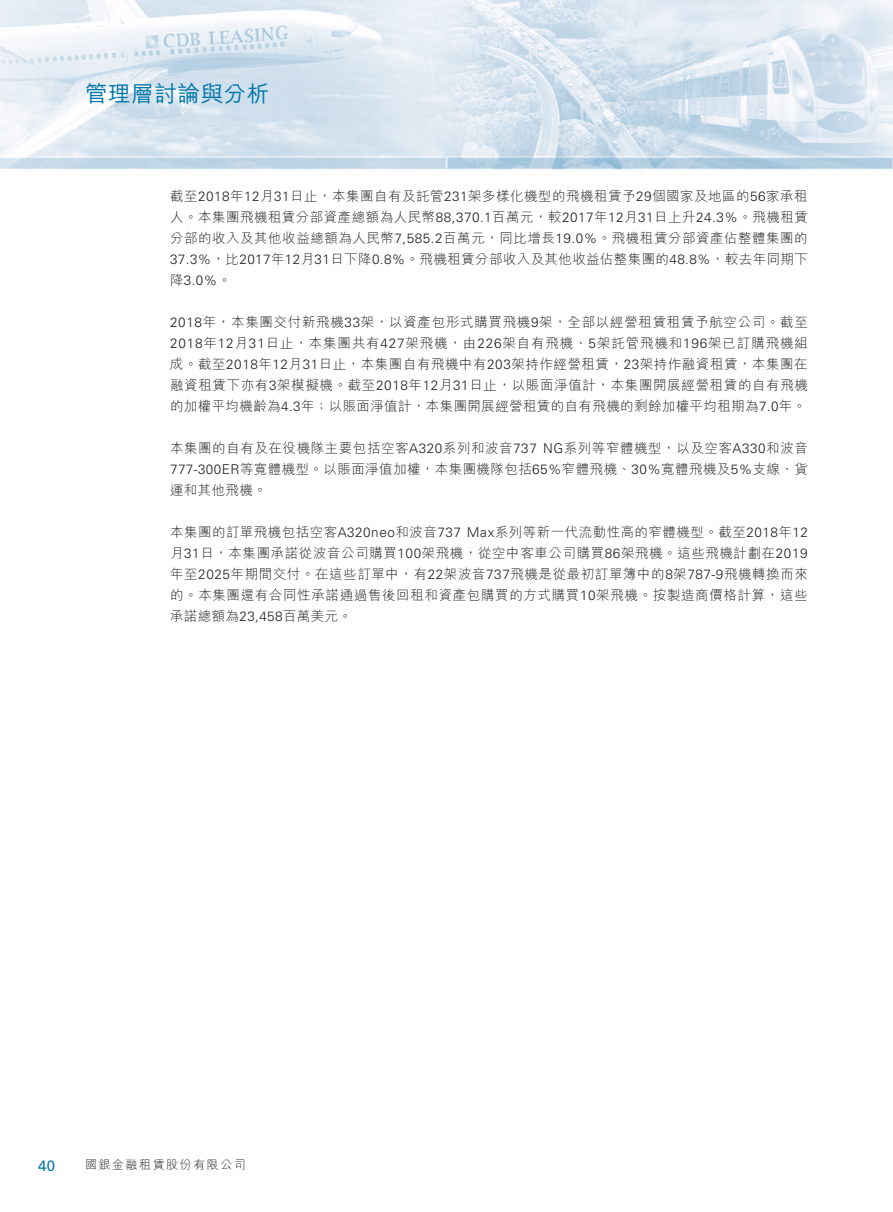
<style>
.page{position:relative;width:893px;height:1212px;background:#fff}
.page>*{position:absolute;margin:0;border:0;box-sizing:border-box;transform-origin:0 0}
.t1{font:500 22.5px "M Hei HK";letter-spacing:.03em;color:#0076a9}
.t2{font:15px "Univers LT Std";color:#0076a9}
.t3{font:300 13.5px/21px "M Hei HK";letter-spacing:.03em;color:#231f20;text-align:justify}
.t4{font:300 13.5px "Univers LT Std";color:#231f20}
.t5{font:300 12px "M Hei HK";letter-spacing:.13em;color:#231f20}
.s1{font-family:"Univers LT Std"}
.s2{font-family:"M Hei HK"}
</style>
<div class="page">
<img style="left:0;top:0;width:893px;height:170px">
<h1 class="t1" style="left:85px;top:78px;width:186px">管理層討論與分析</h1>
<p class="t3" style="left:170px;top:185px;width:639px">截至<span class="s1">2018</span>年<span class="s1">12</span>月<span class="s1">31</span>日止，本集團自有及託管<span class="s1">231</span>架多樣化機型的飛機租賃予<span class="s1">29</span>個國家及地區的<span class="s1">56</span>家承租人。本集團飛機租賃分部資產總額為人民幣<span class="s1">88,370.1</span>百萬元，較<span class="s1">2017</span>年<span class="s1">12</span>月<span class="s1">31</span>日上升<span class="s1">24.3%</span>。飛機租賃分部的收入及其他收益總額為人民幣<span class="s1">7,585.2</span>百萬元，同比增長<span class="s1">19.0%</span>。飛機租賃分部資產佔整體集團的<span class="s1">37.3%</span>，比<span class="s1">2017</span>年<span class="s1">12</span>月<span class="s1">31</span>日下降<span class="s1">0.8%</span>。飛機租賃分部收入及其他收益佔整集團的<span class="s1">48.8%</span>，較去年同期下</p>
<p class="t4" style="left:170px;top:272px;width:63px"><span class="s2">降</span>3.0%<span class="s2">。</span></p>
<p class="t3" style="left:170px;top:311px;width:639px"><span class="s1">2018</span>年，本集團交付新飛機<span class="s1">33</span>架，以資產包形式購買飛機<span class="s1">9</span>架，全部以經營租賃租賃予航空公司。截至<span class="s1">2018</span>年<span class="s1">12</span>月<span class="s1">31</span>日止，本集團共有<span class="s1">427</span>架飛機，由<span class="s1">226</span>架自有飛機、<span class="s1">5</span>架託管飛機和<span class="s1">196</span>架已訂購飛機組成。截至<span class="s1">2018</span>年<span class="s1">12</span>月<span class="s1">31</span>日止，本集團自有飛機中有<span class="s1">203</span>架持作經營租賃，<span class="s1">23</span>架持作融資租賃，本集團在融資租賃下亦有<span class="s1">3</span>架模擬機。截至<span class="s1">2018</span>年<span class="s1">12</span>月<span class="s1">31</span>日止，以賬面淨值計，本集團開展經營租賃的自有飛機的加權平均機齡為<span class="s1">4.3</span>年；以賬面淨值計，本集團開展經營租賃的自有飛機的剩餘加權平均租期為<span class="s1">7.0</span>年。</p>
<p class="t3" style="left:170px;top:437px;width:639px">本集團的自有及在役機隊主要包括空客<span class="s1">A320</span>系列和波音<span class="s1">737 NG</span>系列等窄體機型，以及空客<span class="s1">A330</span>和波音<span class="s1">777-300ER</span>等寬體機型。以賬面淨值加權，本集團機隊包括<span class="s1">65%</span>窄體飛機、<span class="s1">30%</span>寬體飛機及<span class="s1">5%</span>支線、貨運和其他飛機。</p>
<p class="t3" style="left:170px;top:521px;width:639px">本集團的訂單飛機包括空客<span class="s1">A320neo</span>和波音<span class="s1">737 Max</span>系列等新一代流動性高的窄體機型。截至<span class="s1">2018</span>年<span class="s1">12</span>月<span class="s1">31</span>日，本集團承諾從波音公司購買<span class="s1">100</span>架飛機，從空中客車公司購買<span class="s1">86</span>架飛機。這些飛機計劃在<span class="s1">2019</span>年至<span class="s1">2025</span>年期間交付。在這些訂單中，有<span class="s1">22</span>架波音<span class="s1">737</span>飛機是從最初訂單簿中的<span class="s1">8</span>架<span class="s1">787-9</span>飛機轉換而來的。本集團還有合同性承諾通過售後回租和資產包購買的方式購買<span class="s1">10</span>架飛機。按製造商價格計算，這些承諾總額為<span class="s1">23,458</span>百萬美元。</p>
<p class="t2" style="left:38px;top:1156px;width:19px">40</p>
<p class="t5" style="left:85px;top:1159px;width:162px">國銀金融租賃股份有限公司</p>
</div>
